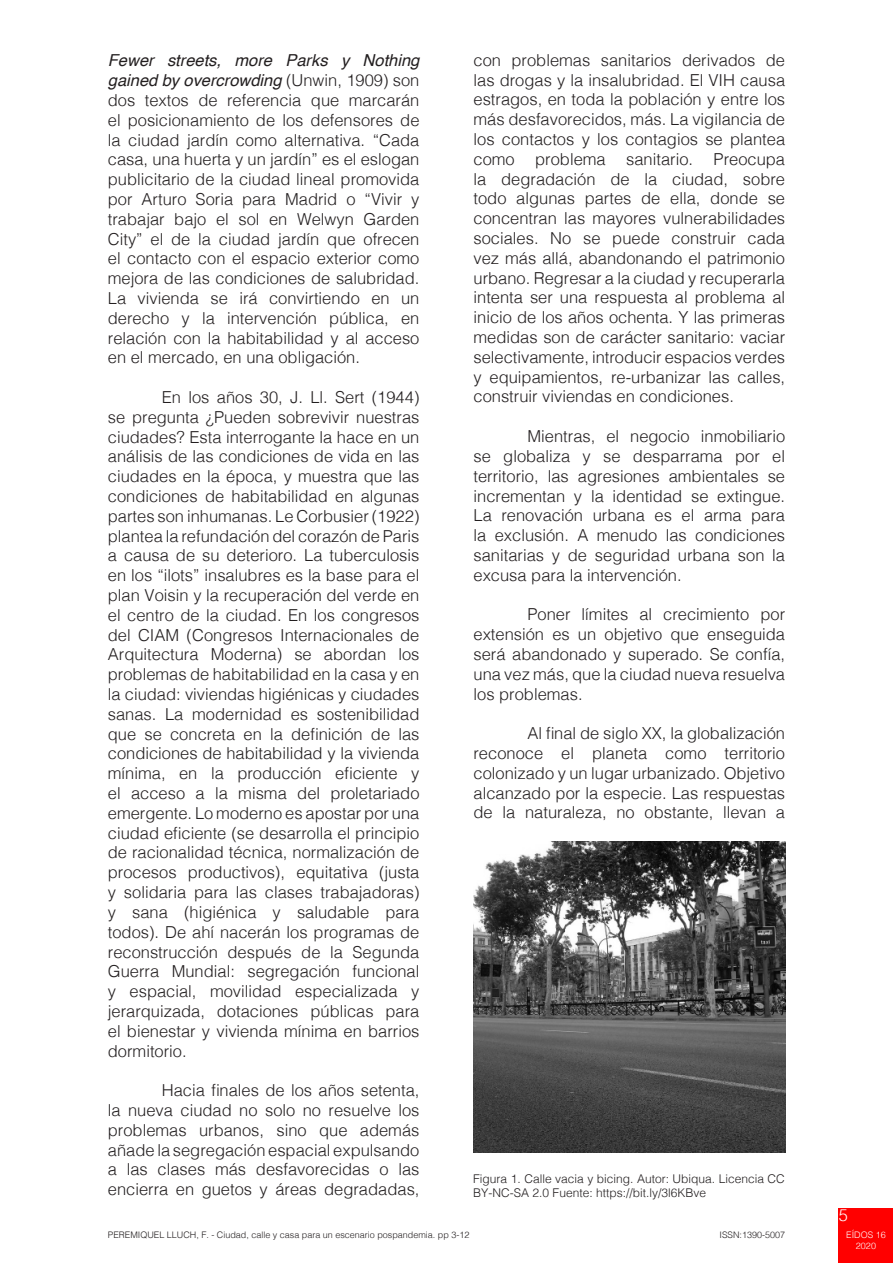
<style>
.page{position:relative;width:893px;height:1263px;background:#fff}
.page>*{position:absolute;margin:0;border:0;box-sizing:border-box;transform-origin:0 0}
.t1{font:300 16.5px/19.8px "Helvetica";color:#231f20;text-align:justify}
.t2{font:300 16.5px "Helvetica";color:#fff}
.t3{font:300 12px/14.4px "Helvetica";color:#231f20}
.t4{font:300 9px "Helvetica";color:#231f20}
.t5{font:300 9px/10.8px "Helvetica";color:#fff;text-align:center}
.s1{font-weight:400;font-style:italic}
</style>
<div class="page">
<div style="left:839px;top:1209px;width:54px;height:54px;background:#f00"></div>
<img style="left:473px;top:842px;width:312px;height:310px">
<p class="t1" style="left:108px;top:49px;width:313px"><span class="s1">Fewer streets, more Parks y Nothing gained by overcrowding</span> (Unwin, 1909) son dos textos de referencia que marcarán el posicionamiento de los defensores de la ciudad jardín como alternativa. “Cada casa, una huerta y un jardín” es el eslogan publicitario de la ciudad lineal promovida por Arturo Soria para Madrid o “Vivir y trabajar bajo el sol en Welwyn Garden City” el de la ciudad jardín que ofrecen el contacto con el espacio exterior como mejora de las condiciones de salubridad.<br>La vivienda se irá convirtiendo en un derecho y la intervención pública, en relación con la habitabilidad y al acceso en el mercado, en una obligación.</p>
<p class="t1" style="left:108px;top:386px;width:313px;text-indent:54px">En los años 30, J. Ll. Sert (1944) se pregunta ¿Pueden sobrevivir nuestras ciudades? Esta interrogante la hace en un análisis de las condiciones de vida en las ciudades en la época, y muestra que las condiciones de habitabilidad en algunas partes son inhumanas. Le Corbusier (1922) plantea la refundación del corazón de Paris a causa de su deterioro. La tuberculosis en los “ilots” insalubres es la base para el plan Voisin y la recuperación del verde en el centro de la ciudad. En los congresos del CIAM (Congresos Internacionales de Arquitectura Moderna) se abordan los problemas de habitabilidad en la casa y en la ciudad: viviendas higiénicas y ciudades sanas. La modernidad es sostenibilidad que se concreta en la definición de las condiciones de habitabilidad y la vivienda mínima, en la producción eficiente y el acceso a la misma del proletariado emergente. Lo moderno es apostar por una ciudad eficiente (se desarrolla el principio de racionalidad técnica, normalización de procesos productivos), equitativa (justa y solidaria para las clases trabajadoras) y sana (higiénica y saludable para todos). De ahí nacerán los programas de reconstrucción después de la Segunda Guerra Mundial: segregación funcional y espacial, movilidad especializada y jerarquizada, dotaciones públicas para el bienestar y vivienda mínima en barrios dormitorio.</p>
<p class="t1" style="left:108px;top:1079px;width:313px;text-indent:54px">Hacia finales de los años setenta, la nueva ciudad no solo no resuelve los problemas urbanos, sino que además añade la segregación espacial expulsando a las clases más desfavorecidas o las encierra en guetos y áreas degradadas,</p>
<p class="t1" style="left:473px;top:49px;width:313px">con problemas sanitarios derivados de las drogas y la insalubridad. El VIH causa estragos, en toda la población y entre los más desfavorecidos, más. La vigilancia de los contactos y los contagios se plantea como problema sanitario. Preocupa la degradación de la ciudad, sobre todo algunas partes de ella, donde se concentran las mayores vulnerabilidades sociales. No se puede construir cada vez más allá, abandonando el patrimonio urbano. Regresar a la ciudad y recuperarla intenta ser una respuesta al problema al inicio de los años ochenta. Y las primeras medidas son de carácter sanitario: vaciar selectivamente, introducir espacios verdes y equipamientos, re-urbanizar las calles, construir viviendas en condiciones.</p>
<p class="t1" style="left:473px;top:425px;width:313px;text-indent:54px">Mientras, el negocio inmobiliario se globaliza y se desparrama por el territorio, las agresiones ambientales se incrementan y la identidad se extingue.<br>La renovación urbana es el arma para la exclusión. A menudo las condiciones sanitarias y de seguridad urbana son la excusa para la intervención.</p>
<p class="t1" style="left:473px;top:603px;width:313px;text-indent:54px">Poner límites al crecimiento por extensión es un objetivo que enseguida será abandonado y superado. Se confía, una vez más, que la ciudad nueva resuelva los problemas.</p>
<p class="t1" style="left:473px;top:722px;width:313px;text-indent:54px">Al final de siglo XX, la globalización reconoce el planeta como territorio colonizado y un lugar urbanizado. Objetivo alcanzado por la especie. Las respuestas de la naturaleza, no obstante, llevan a</p>
<p class="t3" style="left:473px;top:1171px;width:313px">Figura 1. Calle vacia y bicing. Autor: Ubiqua. Licencia CC<br>BY-NC-SA 2.0 Fuente: https://bit.ly/3l6KBve</p>
<p class="t4" style="left:108px;top:1227px;width:363px">PEREMIQUEL LLUCH, F. - Ciudad, calle y casa para un escenario pospandemia. pp 3-12</p>
<p class="t4" style="left:720px;top:1227px;width:67px">ISSN:1390-5007</p>
<p class="t2" style="left:839px;top:1201px;width:11px">5</p>
<p class="t5" style="left:846px;top:1229px;width:41px">EÍDOS 16<br>2020</p>
</div>
